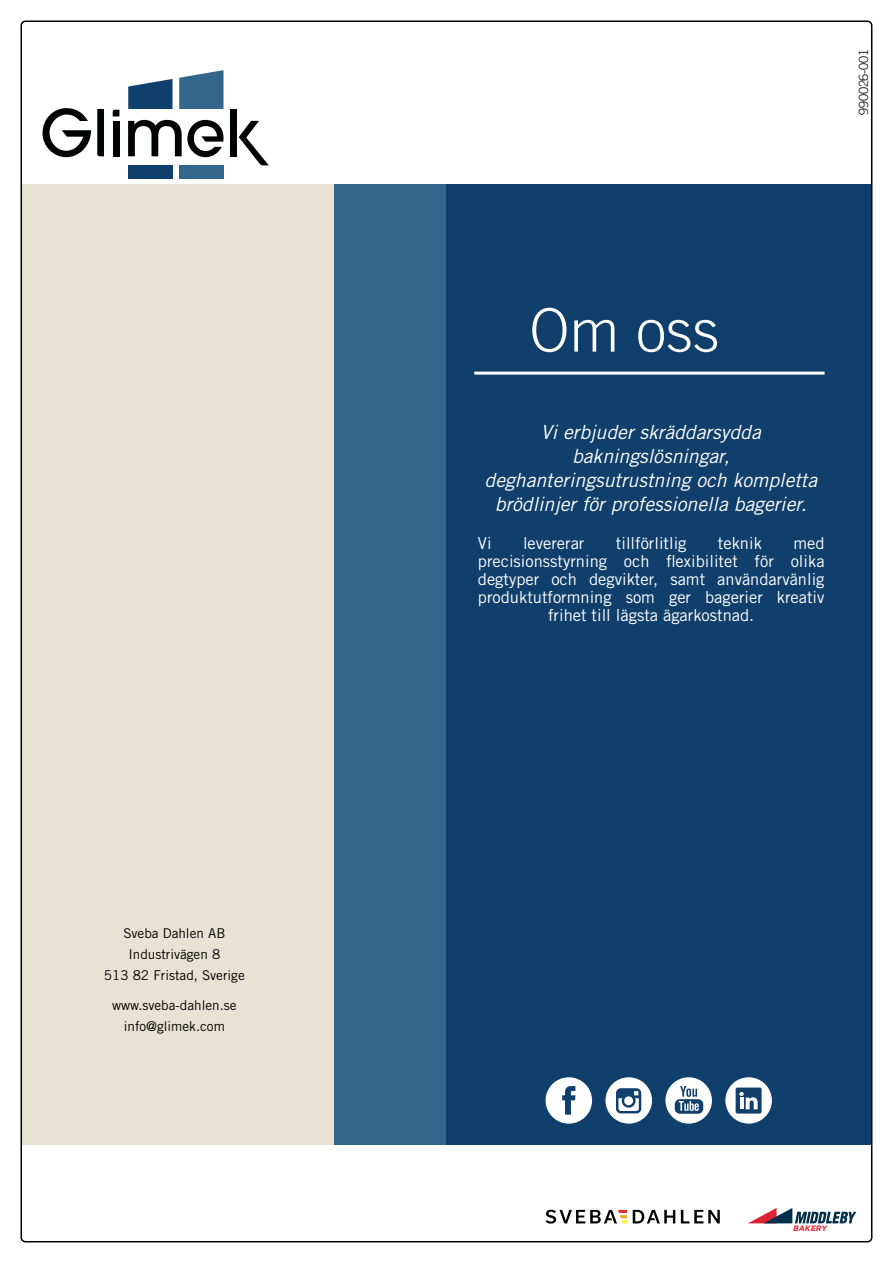
<style>
.page{position:relative;width:893px;height:1263px;background:#fff}
.page>*{position:absolute;margin:0;border:0;box-sizing:border-box;transform-origin:0 0}
.t1{font:300 60px "Trade Gothic LT Std";color:#fff}
.t2{font:italic 19.5px/24px "Trade Gothic LT Std";color:#fff;text-align:center}
.t3{font:16.5px "Trade Gothic LT Std";color:#fff}
.t4{font:13.5px/21px "Trade Gothic LT Std";color:#000;text-align:center}
.t5{font:300 12.75px "Trade Gothic LT Std";letter-spacing:-.02em;color:#000}
.t6{font:italic 700 7.8px "Gotham";color:#dd2234}
</style>
<div class="page">
<div style="left:179px;top:165px;width:44px;height:14px;background:#34668c"></div>
<div style="left:128px;top:165px;width:45px;height:14px;background:#113f6c"></div>
<svg style="left:179px;top:70px;width:44px;height:39px;background:#497698"></svg>
<svg style="left:128px;top:79px;width:45px;height:30px"></svg>
<svg style="left:97px;top:109px;width:7px;height:47px"></svg>
<div style="left:113px;top:121px;width:6px;height:35px;background:#010202"></div>
<svg style="left:113px;top:110px;width:6px;height:6px"></svg>
<svg style="left:128px;top:120px;width:95px;height:37px"></svg>
<div style="left:230px;top:109px;width:7px;height:47px;background:#010202"></div>
<svg style="left:239px;top:121px;width:30px;height:44px"></svg>
<svg style="left:43px;top:108px;width:48px;height:49px"></svg>
<div style="left:22px;top:185px;width:312px;height:960px;background:#e7e2d3"></div>
<div style="left:334px;top:185px;width:117px;height:960px;background:#34658b"></div>
<div style="left:446px;top:185px;width:426px;height:960px;background:#103f6c"></div>
<svg style="left:546px;top:1077px;width:46px;height:46px"></svg>
<svg style="left:725px;top:1077px;width:47px;height:46px"></svg>
<svg style="left:665px;top:1077px;width:47px;height:46px"></svg>
<svg style="left:605px;top:1077px;width:47px;height:46px"></svg>
<hr style="left:474px;top:372px;width:350px;height:3px;background:#fff">
<svg style="left:633px;top:1210px;width:42px;height:13px"></svg>
<svg style="left:681px;top:1210px;width:39px;height:13px"></svg>
<svg style="left:546px;top:1210px;width:81px;height:13px"></svg>
<svg style="left:748px;top:1208px;width:108px;height:15px"></svg>
<p class="t4" style="left:104px;top:922px;width:142px">Sveba Dahlen AB<br>Industrivägen 8<br>513 82 Fristad, Sverige</p>
<p class="t4" style="left:112px;top:994px;width:126px">www.sveba-dahlen.se info@glimek.com</p>
<p class="t5" style="left:856px;top:115px;width:67px;rotate:-90deg">990026-001</p>
<h1 class="t1" style="left:529px;top:295px;width:191px">Om oss</h1>
<p class="t2" style="left:485px;top:421px;width:334px">Vi erbjuder skräddarsydda bakningslösningar, deghanteringsutrustning och kompletta brödlinjer för professionella bagerier.</p>
<p class="t3" style="left:478px;top:533px;width:15px">Vi</p>
<p class="t3" style="left:523px;top:533px;width:63px">levererar</p>
<p class="t3" style="left:616px;top:533px;width:72px">tillförlitlig</p>
<p class="t3" style="left:718px;top:533px;width:46px">teknik</p>
<p class="t3" style="left:793px;top:533px;width:33px">med</p>
<p class="t3" style="left:478px;top:551px;width:348px">precisionsstyrning och flexibilitet för olika</p>
<p class="t3" style="left:478px;top:569px;width:348px">degtyper och degvikter, samt användarvänlig</p>
<p class="t3" style="left:478px;top:587px;width:348px">produktutformning som ger bagerier kreativ</p>
<p class="t3" style="left:548px;top:605px;width:208px">frihet till lägsta ägarkostnad.</p>
<p class="t6" style="left:793px;top:1223px;width:37px">BAKERY</p>
</div>
